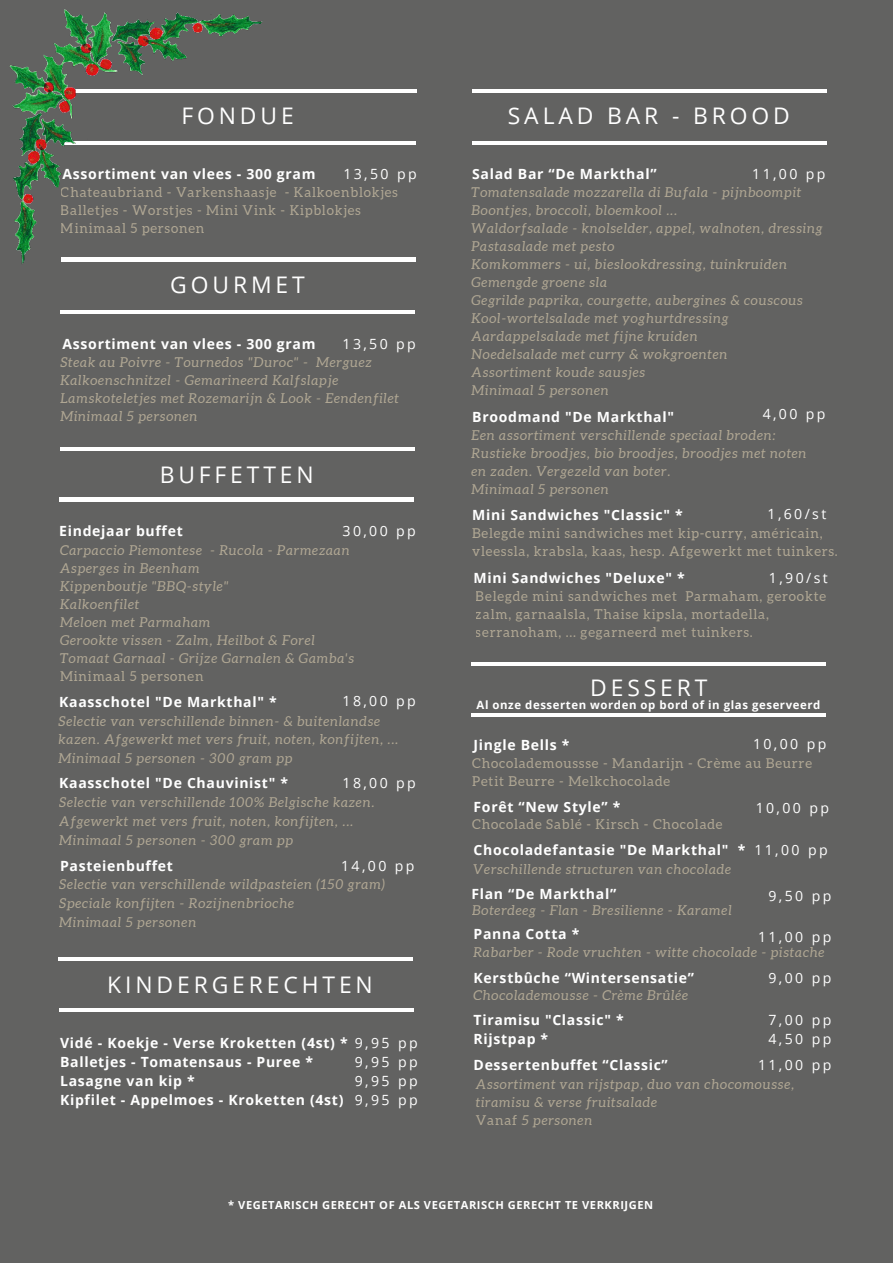
<style>
.page{position:relative;width:893px;height:1264px;background:#fff}
.page>*{position:absolute;margin:0;border:0;box-sizing:border-box;transform-origin:0 0}
.t1{font:22.8px "Open Sans";letter-spacing:.17em;color:#fff}
.t2{font:700 14.1px/19px "Open Sans";letter-spacing:.05em;color:#fff}
.t3{font:14.1px/19px "Open Sans";letter-spacing:.17em;color:#fff}
.t4{font:italic 13.65px/18px "Aleo";letter-spacing:.06em;color:#feecc6}
.t5{font:13.65px/18px "Aleo";letter-spacing:.06em;color:#feecc6}
.t6{font:700 11.4px "Open Sans";letter-spacing:.05em;color:#fff}
.t7{font:700 11.1px "Open Sans";letter-spacing:.05em;color:#fff}
.s1{font-style:normal}
</style>
<div class="page">
<div style="left:0;top:0;width:892px;height:1262px;background:#626261"></div>
<hr style="left:63px;top:89px;width:354px;height:4px;background:#fff">
<hr style="left:61px;top:141px;width:354px;height:3px;background:#fff">
<hr style="left:472px;top:89px;width:354px;height:4px;background:#fff">
<hr style="left:472px;top:141px;width:354px;height:3px;background:#fff">
<hr style="left:472px;top:662px;width:354px;height:3px;background:#fff">
<hr style="left:59px;top:498px;width:354px;height:3px;background:#fff">
<hr style="left:60px;top:447px;width:354px;height:4px;background:#fff">
<hr style="left:472px;top:713px;width:354px;height:3px;background:#fff">
<hr style="left:61px;top:258px;width:354px;height:3px;background:#fff">
<hr style="left:60px;top:310px;width:354px;height:4px;background:#fff">
<hr style="left:59px;top:957px;width:354px;height:3px;background:#fff">
<hr style="left:59px;top:1008px;width:354px;height:3px;background:#fff">
<img style="left:9px;top:9px;width:260px;height:255px">
<h1 class="t1" style="left:181px;top:100px;width:114px">FONDUE</h1>
<p class="t2" style="left:63px;top:164px;width:254px">Assortiment van vlees - 300 gram</p>
<p class="t3" style="left:343px;top:163px;width:75px">13,50 pp</p>
<p class="t5" style="left:61px;top:183px;width:338px">Chateaubriand - Varkenshaasje - Kalkoenblokjes<br>Balletjes - Worstjes - Mini Vink - Kipblokjes<br>Minimaal 5 personen</p>
<h1 class="t1" style="left:170px;top:269px;width:136px">GOURMET</h1>
<p class="t2" style="left:63px;top:334px;width:254px">Assortiment van vlees - 300 gram</p>
<p class="t3" style="left:342px;top:334px;width:75px">13,50 pp</p>
<p class="t4" style="left:60px;top:353px;width:340px">Steak au Poivre - Tournedos "Duroc" - Merguez Kalkoenschnitzel - Gemarineerd Kalfslapje Lamskoteletjes met Rozemarijn &amp; Look - Eendenfilet Minimaal 5 personen</p>
<h1 class="t1" style="left:160px;top:459px;width:156px">BUFFETTEN</h1>
<p class="t2" style="left:59px;top:521px;width:125px">Eindejaar buffet</p>
<p class="t3" style="left:342px;top:521px;width:75px">30,00 pp</p>
<p class="t4" style="left:60px;top:541px;width:295px">Carpaccio Piemontese - Rucola - Parmezaan<br>Asperges in Beenham<br>Kippenboutje "BBQ-style"<br>Kalkoenfilet<br>Meloen met Parmaham<br>Gerookte vissen - Zalm, Heilbot &amp; Forel<br>Tomaat Garnaal - Grijze Garnalen &amp; Gamba's</p>
<p class="t5" style="left:60px;top:666px;width:145px">Minimaal 5 personen</p>
<p class="t3" style="left:342px;top:691px;width:75px">18,00 pp</p>
<p class="t2" style="left:59px;top:692px;width:219px">Kaasschotel "De Markthal" *</p>
<p class="t4" style="left:59px;top:711px;width:341px;line-height:18.6px">Selectie van verschillende binnen- &amp; buitenlandse kazen. Afgewerkt met vers fruit, noten, konfijten, ...<br>Minimaal 5 personen - 300 gram pp</p>
<p class="t2" style="left:59px;top:773px;width:230px">Kaasschotel "De Chauvinist" *</p>
<p class="t4" style="left:59px;top:793px;width:316px;line-height:18.6px">Selectie van verschillende 100% Belgische kazen.<br>Afgewerkt met vers fruit, noten, konfijten, ...<br>Minimaal 5 personen - 300 gram pp</p>
<p class="t3" style="left:342px;top:773px;width:75px">18,00 pp</p>
<p class="t2" style="left:60px;top:856px;width:114px">Pasteienbuffet</p>
<p class="t4" style="left:59px;top:875px;width:327px;line-height:18.6px">Selectie van verschillende wildpasteien (150 gram)<br>Speciale konfijten - Rozijnenbrioche<br>Minimaal 5 personen</p>
<p class="t3" style="left:341px;top:856px;width:75px">14,00 pp</p>
<h1 class="t1" style="left:107px;top:968px;width:267px">KINDERGERECHTEN</h1>
<p class="t2" style="left:60px;top:1032px;width:289px">Vidé - Koekje - Verse Kroketten (4st) *<br>Balletjes - Tomatensaus - Puree *<br>Lasagne van kip *<br>Kipfilet - Appelmoes - Kroketten (4st)</p>
<p class="t3" style="left:355px;top:1032px;width:64px;text-align:justify">9,95 pp 9,95 pp 9,95 pp 9,95 pp</p>
<h1 class="t1" style="left:508px;top:100px;width:283px">SALAD BAR - BROOD</h1>
<p class="t2" style="left:472px;top:164px;width:186px">Salad Bar “De Markthal”</p>
<p class="t3" style="left:752px;top:163px;width:75px">11,00 pp</p>
<p class="t4" style="left:471px;top:183px;width:352px">Tomatensalade mozzarella di Bufala - pijnboompit Boontjes, broccoli, bloemkool ...<br>Waldorfsalade - knolselder, appel, walnoten, dressing Pastasalade met pesto<br>Komkommers - ui, bieslookdressing, tuinkruiden Gemengde groene sla<br>Gegrilde paprika, courgette, aubergines &amp; couscous Kool-wortelsalade met yoghurtdressing Aardappelsalade met fijne kruiden<br>Noedelsalade met curry &amp; wokgroenten<br>Assortiment koude sausjes<br>Minimaal 5 personen</p>
<p class="t3" style="left:762px;top:404px;width:64px">4,00 pp</p>
<p class="t2" style="left:472px;top:406px;width:203px">Broodmand "De Markthal"</p>
<p class="t4" style="left:471px;top:426px;width:336px">Een assortiment verschillende speciaal broden:<br>Rustieke broodjes, bio broodjes, broodjes met noten en zaden. Vergezeld van boter.<br>Minimaal 5 personen</p>
<p class="t3" style="left:767px;top:504px;width:60px">1,60/st</p>
<p class="t2" style="left:472px;top:505px;width:212px">Mini Sandwiches "Classic" *</p>
<p class="t5" style="left:472px;top:524px;width:367px">Belegde mini sandwiches met kip-curry, américain, vleessla, krabsla, kaas, hesp. Afgewerkt met tuinkers.</p>
<p class="t2" style="left:473px;top:567px;width:213px">Mini Sandwiches "Deluxe" *</p>
<p class="t3" style="left:768px;top:567px;width:60px">1,90/st</p>
<p class="t5" style="left:476px;top:587px;width:352px">Belegde mini sandwiches met Parmaham, gerookte zalm, garnaalsla, Thaise kipsla, mortadella, serranoham, ... gegarneerd met tuinkers.</p>
<h1 class="t1" style="left:590px;top:672px;width:119px">DESSERT</h1>
<p class="t6" style="left:476px;top:697px;width:345px">Al onze desserten worden op bord of in glas geserveerd</p>
<p class="t3" style="left:753px;top:733px;width:75px">10,00 pp</p>
<p class="t2" style="left:473px;top:734px;width:97px">Jingle Bells *</p>
<p class="t5" style="left:472px;top:754px;width:341px">Chocolademoussse - Mandarijn - Crème au Beurre<br>Petit Beurre - Melkchocolade</p>
<p class="t2" style="left:473px;top:796px;width:148px">Forêt “New Style” *</p>
<p class="t5" style="left:472px;top:815px;width:252px">Chocolade Sablé - Kirsch - Chocolade</p>
<p class="t3" style="left:755px;top:797px;width:75px">10,00 pp</p>
<p class="t2" style="left:473px;top:840px;width:273px">Chocoladefantasie "De Markthal" *</p>
<p class="t4" style="left:473px;top:860px;width:259px">Verschillende structuren van chocolade</p>
<p class="t3" style="left:754px;top:840px;width:75px">11,00 pp</p>
<p class="t2" style="left:471px;top:884px;width:146px">Flan “De Markthal”</p>
<p class="t4" style="left:472px;top:901px;width:261px">Boterdeeg - Flan - Bresilienne - Karamel</p>
<p class="t2" style="left:473px;top:923px;width:107px">Panna Cotta *</p>
<p class="t4" style="left:473px;top:942px;width:352px">Rabarber - Rode vruchten - witte chocolade - pistache</p>
<p class="t3" style="left:768px;top:885px;width:64px">9,50 pp</p>
<p class="t3" style="left:758px;top:926px;width:75px">11,00 pp</p>
<p class="t2" style="left:473px;top:968px;width:222px">Kerstbûche “Wintersensatie”</p>
<p class="t4" style="left:473px;top:985px;width:216px">Chocolademousse - Crème Brûlée</p>
<p class="t2" style="left:473px;top:1010px;width:152px">Tiramisu "Classic" *<br>Rijstpap *</p>
<p class="t3" style="left:768px;top:968px;width:64px">9,00 pp</p>
<p class="t3" style="left:768px;top:1010px;width:64px">7,00 pp<br>4,50 pp</p>
<p class="t2" style="left:473px;top:1054px;width:196px">Dessertenbuffet “Classic”</p>
<p class="t4" style="left:476px;top:1075px;width:320px">Assortiment van rijstpap, duo van chocomousse, tiramisu &amp; verse fruitsalade<br><span class="s1">Vanaf</span> 5 personen</p>
<p class="t3" style="left:758px;top:1054px;width:75px">11,00 pp</p>
<p class="t7" style="left:228px;top:1197px;width:426px">* VEGETARISCH GERECHT OF ALS VEGETARISCH GERECHT TE VERKRIJGEN</p>
</div>
